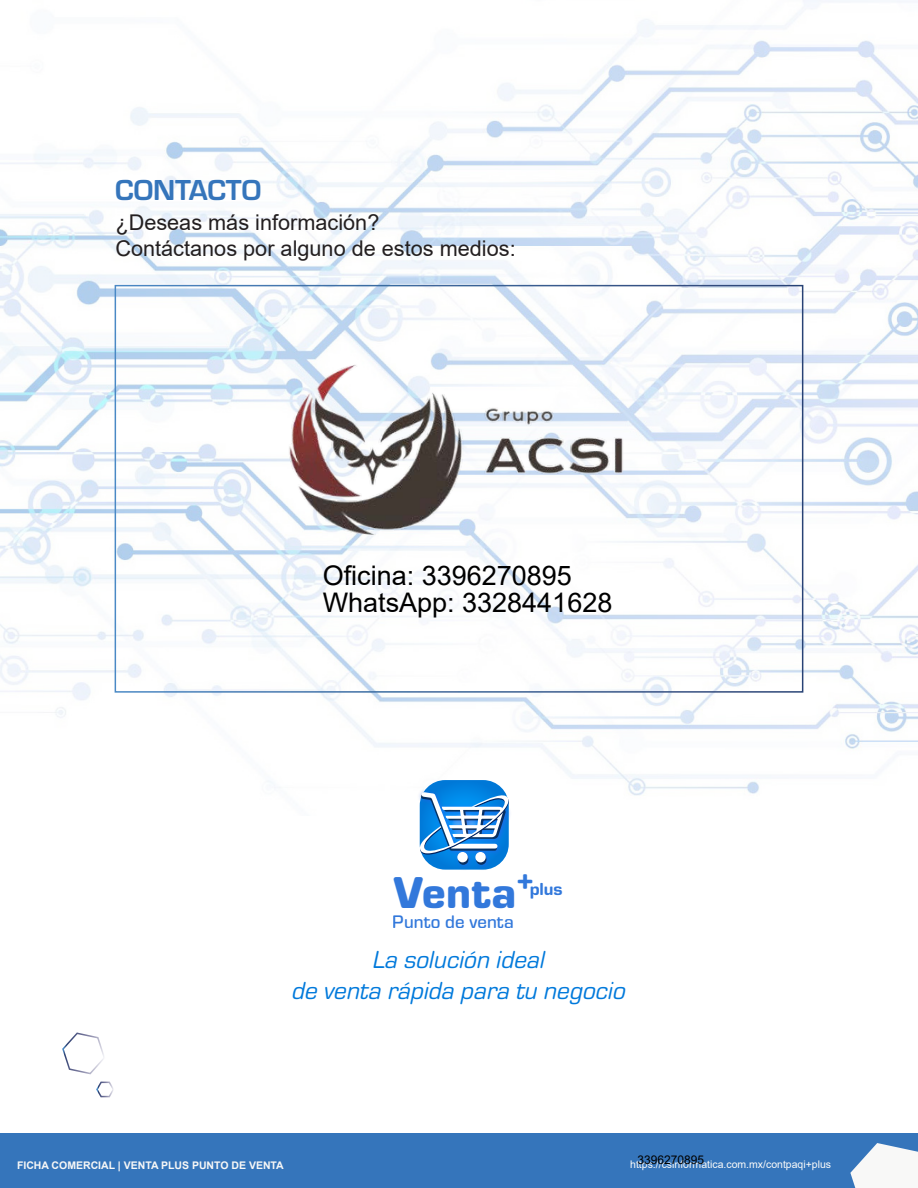
<style>
.page{position:relative;width:918px;height:1188px;background:#fff}
.page>*{position:absolute;margin:0;border:0;box-sizing:border-box;transform-origin:0 0}
.t1{font:900 46.35px "Eurostile Round";color:#3278db}
.t2{font:700 30px "Eurostile Round";color:#3575bb}
.t3{font:27px/27px "Arial";color:#000}
.t4{font:italic 25.5px "Eurostile Round";color:#0079db}
.t5{font:21.75px "Arial";color:#231f20}
.t6{font:500 18.9px "Eurostile Round";color:#3278db}
.t7{font:12px "Arial";color:#000}
.t8{font:10.5px "Arial";color:#fbfbfa}
.t9{font:700 10.5px "Arial";color:#f8f8f7}
</style>
<div class="page">
<div style="left:0;top:1133px;width:918px;height:55px;background:#3575bb"></div>
<img style="left:0;top:1px;width:918px;height:795px">
<svg style="left:62px;top:1032px;width:52px;height:66px"></svg>
<svg style="left:850px;top:1143px;width:68px;height:45px"></svg>
<div style="left:115px;top:285px;width:688px;height:408px;border:2px solid #fff"></div>
<div style="left:420px;top:780px;width:89px;height:90px;background:#0079d8;border-radius:26px"></div>
<img style="left:416px;top:787px;width:98px;height:83px">
<svg style="left:458px;top:854px;width:10px;height:11px"></svg>
<svg style="left:476px;top:854px;width:11px;height:11px"></svg>
<div style="left:457px;top:852px;width:11px;height:10px;background:#fff;border-radius:50%"></div>
<div style="left:475px;top:852px;width:11px;height:10px;background:#fff;border-radius:50%"></div>
<svg style="left:416px;top:792px;width:102px;height:68px"></svg>
<img style="left:277px;top:355px;width:356px;height:190px">
<p class="t2" style="left:115px;top:169px;width:148px">CONTACTO</p>
<p class="t5" style="left:115px;top:207px;width:265px">¿Deseas más información?</p>
<p class="t5" style="left:115px;top:233px;width:402px">Contáctanos por alguno de estos medios:</p>
<p class="t3" style="left:323px;top:562px;width:291px">Oficina: 3396270895<br>WhatsApp: 3328441628</p>
<h1 class="t1" style="left:393px;top:860px;width:171px">Venta<sup>+</sup><sup>plus</sup></h1>
<p class="t6" style="left:393px;top:909px;width:122px">Punto de venta</p>
<p class="t4" style="left:373px;top:943px;width:173px">La solución ideal</p>
<p class="t4" style="left:292px;top:973px;width:335px">de venta rápida para tu negocio</p>
<p class="t7" style="left:638px;top:1151px;width:68px">3396270895</p>
<p class="t9" style="left:17px;top:1158px;width:268px">FICHA COMERCIAL | VENTA PLUS PUNTO DE VENTA</p>
<p class="t8" style="left:630px;top:1157px;width:203px">https://csinformatica.com.mx/contpaqi+plus</p>
</div>
